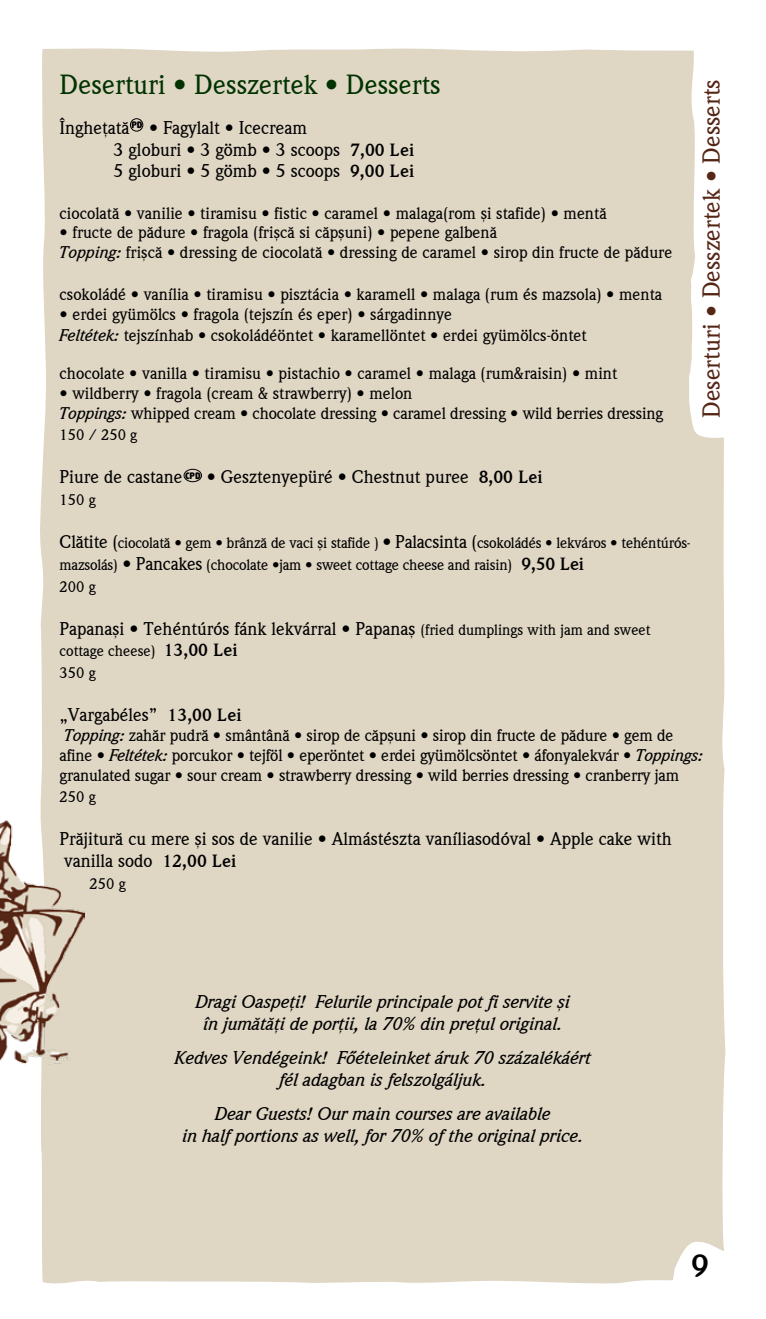
<style>
.page{position:relative;width:766px;height:1319px;background:#fff}
.page>*{position:absolute;margin:0;border:0;box-sizing:border-box;transform-origin:0 0}
.t1{font:33px "Weidemann CE Bold";color:#000}
.t2{font:27px "Weidemann CE Medium";color:#030}
.t3{font:24px "Weidemann CE Medium";color:#552515}
.t4{font:18px/21.6px "Weidemann CE Medium";color:#000}
.t5{font:italic 18px/21.6px "Weidemann CE Medium";color:#000;text-align:center}
.t6{font:16.5px/19.8px "Weidemann CE Medium";color:#000}
.t7{font:15px/21.6px "Weidemann CE Medium";letter-spacing:-.015em;color:#000}
.t8{font:900 9px "Daxline CELF";color:#000}
.s1{font-family:"Weidemann CE Bold"}
.s2{font-style:italic}
.s3{font-size:18px}
.s4{font-family:"Weidemann CE Bold";font-size:18px}
.s5{font-size:15px}
</style>
<div class="page">
<div style="left:40px;top:48px;width:686px;height:1236px;background:#dfd6c4"></div>
<svg style="left:670px;top:1241px;width:56px;height:43px"></svg>
<img style="left:0;top:820px;width:84px;height:464px">
<svg style="left:685px;top:48px;width:41px;height:391px"></svg>
<div style="left:130px;top:118px;width:13px;height:13px;border:1px solid #000;border-radius:50%"></div>
<div style="left:184px;top:469px;width:18px;height:13px;border:1px solid #000;border-radius:50%"></div>
<h2 class="t2" style="left:60px;top:69px;width:382px">Deserturi • Desszertek • Desserts</h2>
<p class="t4" style="left:114px;top:117px;width:302px;text-indent:-54px">Îngheţată • Fagylalt • Icecream<br>3 globuri • 3 gömb • 3 scoops <span class="s1">7,00 Lei<br></span>5 globuri • 5 gömb • 5 scoops <span class="s1">9,00 Lei</span></p>
<p class="t6" style="left:60px;top:203px;width:548px">ciocolată • vanilie • tiramisu • fistic • caramel • malaga(rom şi stafide) • mentă</p>
<p class="t6" style="left:60px;top:223px;width:614px">• fructe de pădure • fragola (frişcă si căpşuni) • pepene galbenă<br><span class="s2">Topping:</span> frişcă • dressing de ciocolată • dressing de caramel • sirop din fructe de pădure</p>
<p class="t6" style="left:60px;top:284px;width:604px">csokoládé • vanília • tiramisu • pisztácia • karamell • malaga (rum és mazsola) • menta</p>
<p class="t6" style="left:60px;top:303px;width:528px;line-height:21.6px">• erdei gyümölcs • fragola (tejszín és eper) • sárgadinnye<br><span class="s2">Feltétek:</span> tejszínhab • csokoládéöntet • karamellöntet • erdei gyümölcs-öntet</p>
<p class="t6" style="left:60px;top:363px;width:559px">chocolate • vanilla • tiramisu • pistachio • caramel • malaga (rum&amp;raisin) • mint</p>
<p class="t6" style="left:60px;top:383px;width:605px">• wildberry • fragola (cream &amp; strawberry) • melon<br><span class="s2">Toppings:</span> whipped cream • chocolate dressing • caramel dressing • wild berries dressing</p>
<p class="t7" style="left:60px;top:424px;width:79px">150 / 250 g</p>
<p class="t4" style="left:60px;top:466px;width:124px">Piure de castane</p>
<p class="t4" style="left:207px;top:466px;width:337px">• Gesztenyepüré • Chestnut puree <span class="s1">8,00 Lei</span></p>
<p class="t7" style="left:60px;top:489px;width:38px">150 g</p>
<p class="t7" style="left:60px;top:532px;width:632px"><span class="s3">Clătite (</span>ciocolată • gem • brânză de vaci şi stafide ) <span class="s3">• Palacsinta (</span>csokoládés • lekváros • tehéntúrós&shy;mazsolás) <span class="s3">• Pancakes</span> (chocolate •jam • sweet cottage cheese and raisin) <span class="s4">9,50 Lei<br></span>200 g</p>
<p class="t4" style="left:60px;top:617px;width:592px">Papanaşi • Tehéntúrós fánk lekvárral • Papanaş <span class="s5">(fried dumplings with jam and sweet</span></p>
<p class="t7" style="left:60px;top:640px;width:180px">cottage cheese) <span class="s4">13,00 Lei<br></span>350 g</p>
<p class="t4" style="left:60px;top:704px;width:183px">„Vargabéles” <span class="s1">13,00 Lei</span></p>
<p class="t6" style="left:60px;top:725px;width:644px"><span class="s2">Topping:</span> zahăr pudră • smântână • sirop de căpşuni • sirop din fructe de pădure • gem de afine • <span class="s2">Feltétek:</span> porcukor • tejföl • eperöntet • erdei gyümölcsöntet • áfonyalekvár • <span class="s2">Toppings: </span>granulated sugar • sour cream • strawberry dressing • wild berries dressing • cranberry jam</p>
<p class="t7" style="left:60px;top:786px;width:38px">250 g</p>
<p class="t4" style="left:60px;top:828px;width:613px">Prăjitură cu mere şi sos de vanilie • Almástészta vaníliasodóval • Apple cake with vanilla sodo <span class="s1">12,00 Lei</span></p>
<p class="t7" style="left:90px;top:872px;width:38px">250 g</p>
<h3 class="t3" style="left:697px;top:418px;width:340px;rotate:-90deg">Deserturi • Desszertek • Desserts</h3>
<p class="t8" style="left:131px;top:119px;width:13px">PD</p>
<p class="t8" style="left:185px;top:469px;width:17px">CPD</p>
<p class="t5" style="left:196px;top:990px;width:376px">Dragi Oaspeţi! Felurile principale pot fi servite şi în jumătăţi de porţii, la 70% din preţul original.</p>
<p class="t5" style="left:175px;top:1046px;width:417px">Kedves Vendégeink! Főételeinket áruk 70 százalékáért fél adagban is felszolgáljuk.</p>
<p class="t5" style="left:182px;top:1102px;width:402px">Dear Guests! Our main courses are available<br>in half portions as well, for 70% of the original price.</p>
<h1 class="t1" style="left:691px;top:1238px;width:20px">9</h1>
</div>
